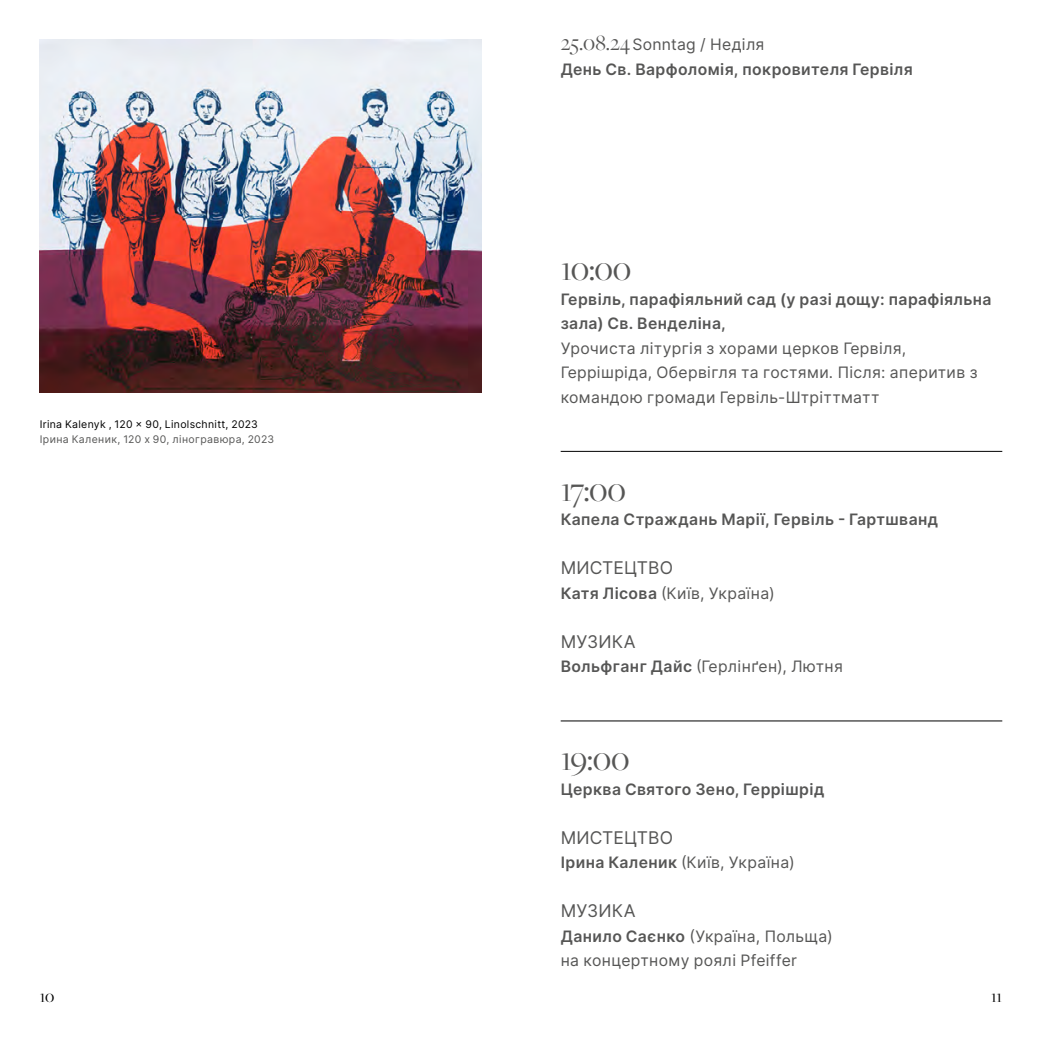
<style>
.page{position:relative;width:1042px;height:1042px;background:#fff}
.page>*{position:absolute;margin:0;border:0;box-sizing:border-box;transform-origin:0 0}
.t1{font:35px "Freight Big Pro";letter-spacing:-.02em;color:#565655}
.t2{font:17.5px "Inter";letter-spacing:.005em;color:#565655}
.t3{font:17.5px "Freight Big Pro";color:#000}
.t4{font:15.75px/24.5px "Inter";letter-spacing:.025em;color:#565655}
.t5{font:600 15.75px/24.5px "Inter";letter-spacing:.025em;color:#565655}
.t6{font:10.5px "Inter";letter-spacing:.03em;color:#000}
.t7{font:10.5px "Inter";letter-spacing:.04em;color:#565655}
.s1{font-family:"Freight Big Pro";font-weight:400;font-size:22.75px}
.s2{font-weight:400}
.s3{font-weight:600}
</style>
<div class="page">
<hr style="left:561px;top:451px;width:441px;height:1px;background:#000">
<hr style="left:561px;top:720px;width:441px;height:1px;background:#000">
<img style="left:40px;top:40px;width:441px;height:352px">
<p class="t5" style="left:561px;top:32px;width:354px"><span class="s1">25.08.24</span><span class="s2">Sonntag / Неділя<br></span>День Св. Варфоломія, покровителя Гервіля</p>
<p class="t6" style="left:40px;top:416px;width:220px">Irina Kalenyk , 120 x 90, Linolschnitt, 2023</p>
<p class="t7" style="left:40px;top:432px;width:236px">Ірина Каленик, 120 х 90, ліногравюра, 2023</p>
<h1 class="t1" style="left:561px;top:246px;width:72px">10:00</h1>
<p class="t5" style="left:561px;top:286px;width:432px">Гервіль, парафіяльний сад (у разі дощу: парафіяльна зала) Св. Венделіна,</p>
<p class="t4" style="left:561px;top:335px;width:418px">Урочиста літургія з хорами церков Гервіля,<br>Геррішріда, Обервігля та гостями. Після: аперитив з командою громади Гервіль-Штріттматт</p>
<h1 class="t1" style="left:561px;top:467px;width:67px">17:00</h1>
<p class="t5" style="left:561px;top:507px;width:379px">Капела Страждань Марії, Гервіль - Гартшванд</p>
<p class="t2" style="left:561px;top:555px;width:114px">МИСТЕЦТВО</p>
<p class="t4" style="left:561px;top:580px;width:215px"><span class="s3">Катя Лісова</span> (Київ, Україна)</p>
<p class="t2" style="left:561px;top:628px;width:76px">МУЗИКА</p>
<p class="t4" style="left:561px;top:654px;width:284px"><span class="s3">Вольфганг Дайс</span> (Герлінґен), Лютня</p>
<h1 class="t1" style="left:561px;top:736px;width:70px">19:00</h1>
<p class="t5" style="left:561px;top:776px;width:265px">Церква Святого Зено, Геррішрід</p>
<p class="t2" style="left:561px;top:824px;width:114px">МИСТЕЦТВО</p>
<p class="t4" style="left:561px;top:850px;width:236px"><span class="s3">Ірина Каленик</span> (Київ, Україна)</p>
<p class="t2" style="left:561px;top:898px;width:76px">МУЗИКА</p>
<p class="t4" style="left:561px;top:923px;width:274px"><span class="s3">Данило Саєнко</span> (Україна, Польща) на концертному роялі Pfeiffer</p>
<p class="t3" style="left:40px;top:985px;width:16px">10</p>
<p class="t3" style="left:991px;top:985px;width:13px">11</p>
</div>
